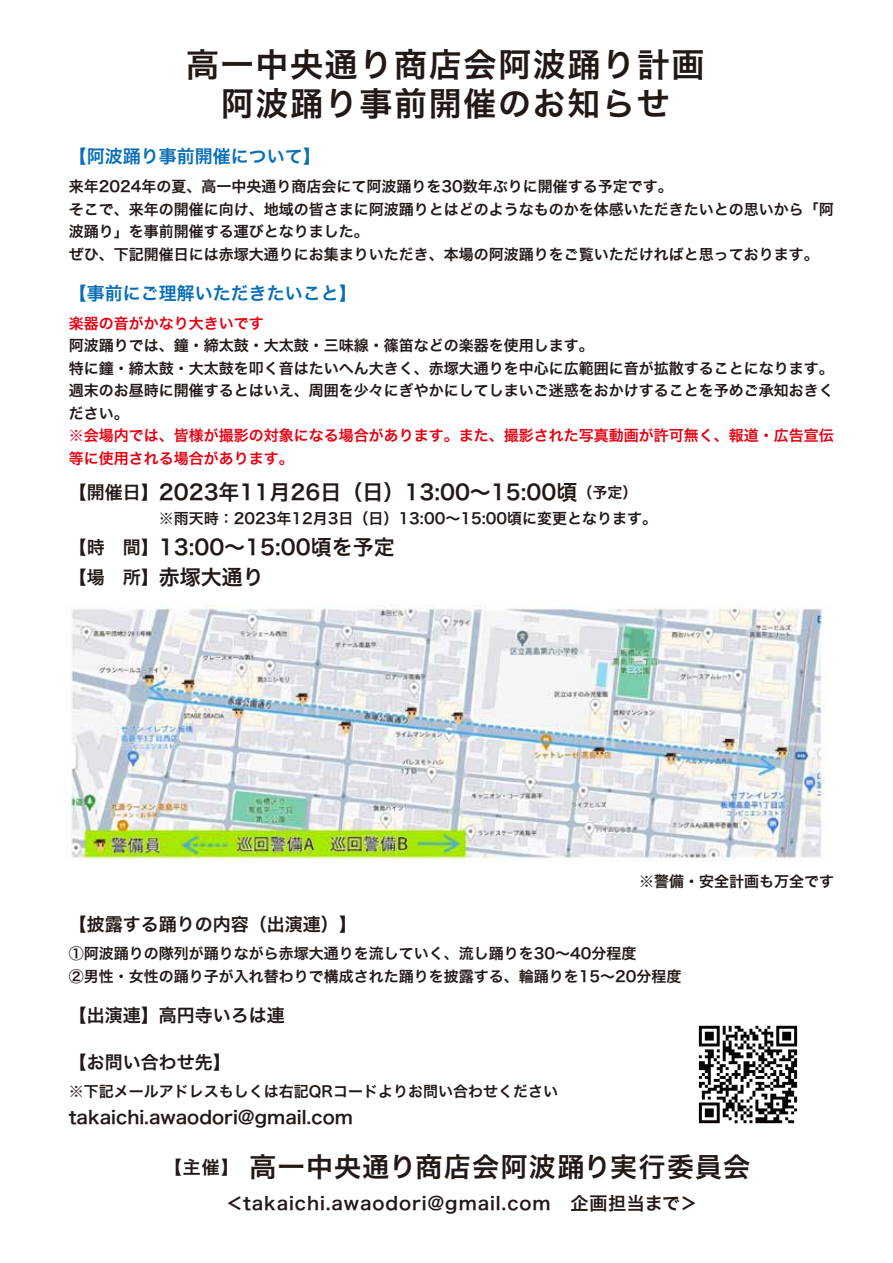
<style>
.page{position:relative;width:893px;height:1263px;background:#fff}
.page>*{position:absolute;margin:0;border:0;box-sizing:border-box;transform-origin:0 0}
.t1{font:33px/39px "Hira Kaku Std W6";letter-spacing:.05em;color:#221815;text-align:center}
.t2{font:27px "Hira Kaku Std W6";letter-spacing:.05em;color:#221815}
.t3{font:21px "Hira Kaku Std W6";color:#221815}
.t4{font:18px "Hira Kaku Std W6";color:#221815}
.t5{font:18px "Hira Kaku Std W6";letter-spacing:.05em;color:#221815}
.t6{font:18px "Hira Kaku Std W6";color:#076eb8}
.t7{font:15px/22.5px "Hira Kaku Std W6";color:#221815}
.t8{font:15px/22.5px "Hira Kaku Std W6";color:#e60012}
.s1{font-size:18px}
.s2{font-size:15px}
.s3{font-size:21px}
</style>
<div class="page">
<img style="left:71px;top:604px;width:754px;height:258px">
<img style="left:698px;top:1025px;width:100px;height:99px">
<h1 class="t1" style="left:186px;top:46px;width:520px">高一中央通り商店会阿波踊り計画阿波踊り事前開催のお知らせ</h1>
<p class="t6" style="left:69px;top:143px;width:254px">【阿波踊り事前開催について】</p>
<p class="t7" style="left:69px;top:176px;width:767px">来年2024年の夏、高一中央通り商店会にて阿波踊りを30数年ぶりに開催する予定です。<br>そこで、来年の開催に向け、地域の皆さまに阿波踊りとはどのようなものかを体感いただきたいとの思いから「阿波踊り」を事前開催する運びとなりました。<br>ぜひ、下記開催日には赤塚大通りにお集まりいただき、本場の阿波踊りをご覧いただければと思っております。</p>
<p class="t6" style="left:69px;top:279px;width:290px">【事前にご理解いただきたいこと】</p>
<p class="t8" style="left:69px;top:312px;width:197px">楽器の音がかなり大きいです</p>
<p class="t7" style="left:69px;top:335px;width:767px">阿波踊りでは、鐘・締太鼓・大太鼓・三味線・篠笛などの楽器を使用します。<br>特に鐘・締太鼓・大太鼓を叩く音はたいへん大きく、赤塚大通りを中心に広範囲に音が拡散することになります。週末のお昼時に開催するとはいえ、周囲を少々にぎやかにしてしまいご迷惑をおかけすることを予めご承知おきください。</p>
<p class="t8" style="left:69px;top:425px;width:767px">※会場内では、皆様が撮影の対象になる場合があります。また、撮影された写真動画が許可無く、報道・広告宣伝等に使用される場合があります。</p>
<h3 class="t3" style="left:69px;top:476px;width:570px"><span class="s1">【開催日】</span>2023年11月26日（日）13:00～15:00頃<span class="s2">（予定）</span></h3>
<p class="t7" style="left:69px;top:507px;width:590px">　　　　　　※雨天時：2023年12月3日（日）13:00～15:00頃に変更となります。</p>
<h3 class="t3" style="left:69px;top:531px;width:327px"><span class="s1">【時　間】</span>13:00～15:00頃を予定</h3>
<p class="t4" style="left:69px;top:563px;width:196px">【場　所】<span class="s3">赤塚大通り</span></p>
<p class="t7" style="left:639px;top:870px;width:196px">※警備・安全計画も万全です</p>
<p class="t4" style="left:69px;top:910px;width:290px">【披露する踊りの内容（出演連）】</p>
<p class="t7" style="left:69px;top:943px;width:614px">①阿波踊りの隊列が踊りながら赤塚大通りを流していく、流し踊りを30～40分程度<br>②男性・女性の踊り子が入れ替わりで構成された踊りを披露する、輪踊りを15～20分程度</p>
<p class="t4" style="left:69px;top:1001px;width:218px">【出演連】高円寺いろは連</p>
<p class="t4" style="left:69px;top:1048px;width:164px">【お問い合わせ先】</p>
<p class="t7" style="left:69px;top:1081px;width:491px">※下記メールアドレスもしくは右記QRコードよりお問い合わせください</p>
<p class="t4" style="left:69px;top:1103px;width:286px">takaichi.awaodori@gmail.com</p>
<h2 class="t2" style="left:164px;top:1146px;width:587px"><span class="s1">【主催】　</span>高一中央通り商店会阿波踊り実行委員会</h2>
<p class="t5" style="left:226px;top:1189px;width:473px">＜takaichi.awaodori@gmail.com　企画担当まで＞</p>
</div>
